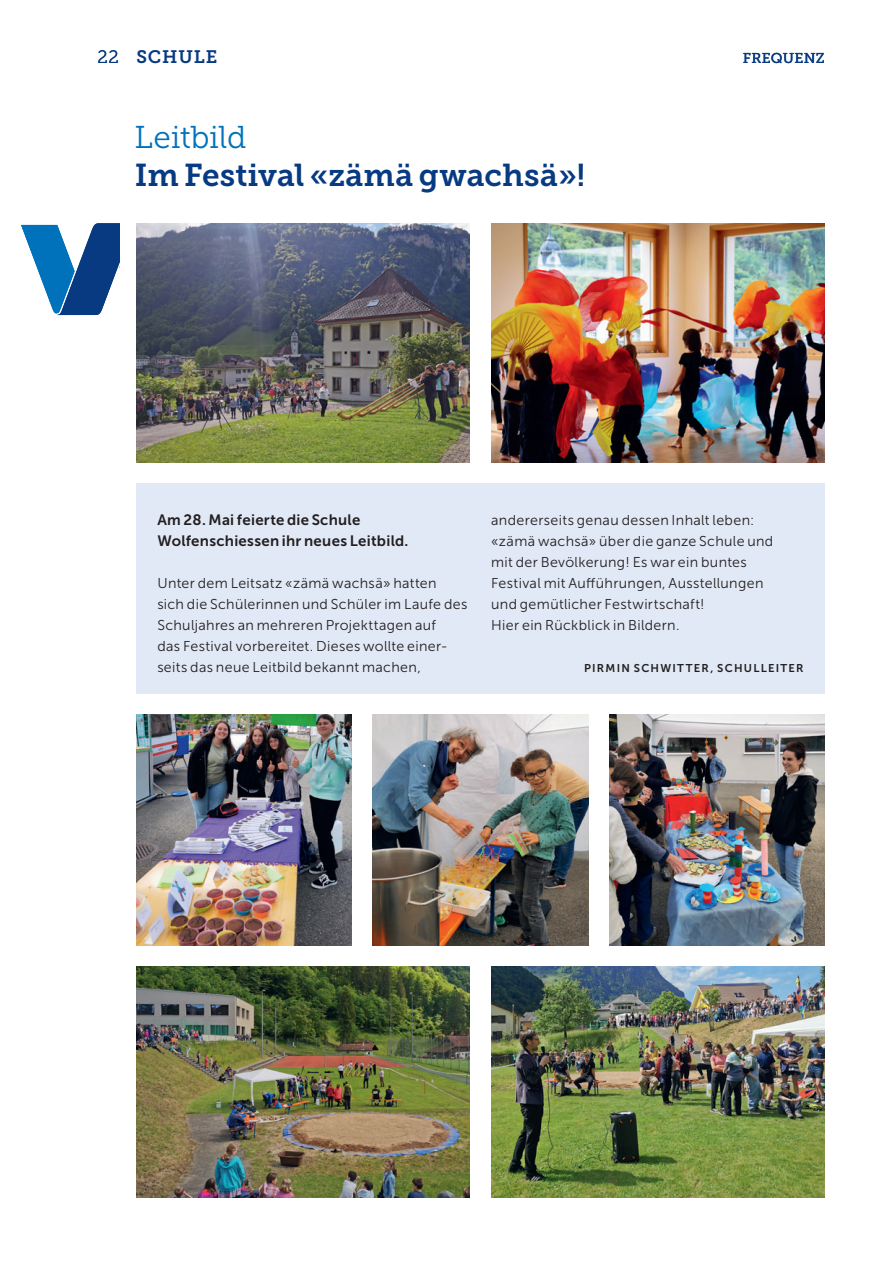
<style>
.page{position:relative;width:893px;height:1263px;background:#fff}
.page>*{position:absolute;margin:0;border:0;box-sizing:border-box;transform-origin:0 0}
.t1{font:31.5px "Museo Slab 700";letter-spacing:.005em;color:#083a82}
.t2{font:31.5px "Museo Slab 300";letter-spacing:-.005em;color:#0072bc}
.t3{font:18px "Museo Slab 700";letter-spacing:.05em;color:#083a82}
.t4{font:15px/21px "Museo Sans 700";letter-spacing:.02em;color:#231f20}
.t5{font:14.25px/21px "Museo Sans 300";letter-spacing:.025em;color:#231f20}
.t6{font:14.25px "Museo Slab 500";letter-spacing:.02em;color:#083a82}
.t7{font:11.25px "Museo Sans 700";letter-spacing:.11em;color:#231f20}
.s1{font-family:"Museo Slab 300"}
</style>
<div class="page">
<svg style="left:21px;top:223px;width:98px;height:92px"></svg>
<img style="left:136px;top:223px;width:334px;height:239px">
<img style="left:491px;top:223px;width:334px;height:239px">
<img style="left:491px;top:966px;width:334px;height:231px">
<img style="left:136px;top:715px;width:215px;height:230px">
<img style="left:373px;top:715px;width:215px;height:230px">
<img style="left:609px;top:715px;width:216px;height:230px">
<img style="left:136px;top:966px;width:334px;height:231px">
<div style="left:136px;top:483px;width:689px;height:210px;background:#e1e9f6"></div>
<p class="t3" style="left:97px;top:47px;width:122px"><span class="s1">22</span> SCHULE</p>
<p class="t6" style="left:743px;top:50px;width:84px">FREQUENZ</p>
<h1 class="t2" style="left:134px;top:120px;width:114px">Leitbild</h1>
<h1 class="t1" style="left:135px;top:157px;width:452px">Im Festival «zämä gwachsä»!</h1>
<p class="t4" style="left:157px;top:509px;width:253px">Am 28. Mai feierte die Schule<br>Wolfenschiessen ihr neues Leitbild.</p>
<p class="t5" style="left:157px;top:573px;width:312px">Unter dem Leitsatz «zämä wachsä» hatten<br>sich die Schülerinnen und Schüler im Laufe des Schuljahres an mehreren Projekttagen auf<br>das Festival vorbereitet. Dieses wollte einer&shy;seits das neue Leitbild bekannt machen,</p>
<p class="t5" style="left:491px;top:510px;width:284px">andererseits genau dessen Inhalt leben: «zämä wachsä» über die ganze Schule und mit der Bevölkerung! Es war ein buntes Festival mit Aufführungen, Ausstellungen und gemütlicher Festwirtschaft!<br>Hier ein Rückblick in Bildern.</p>
<p class="t7" style="left:584px;top:662px;width:221px">PIRMIN SCHWITTER, SCHULLEITER</p>
</div>
